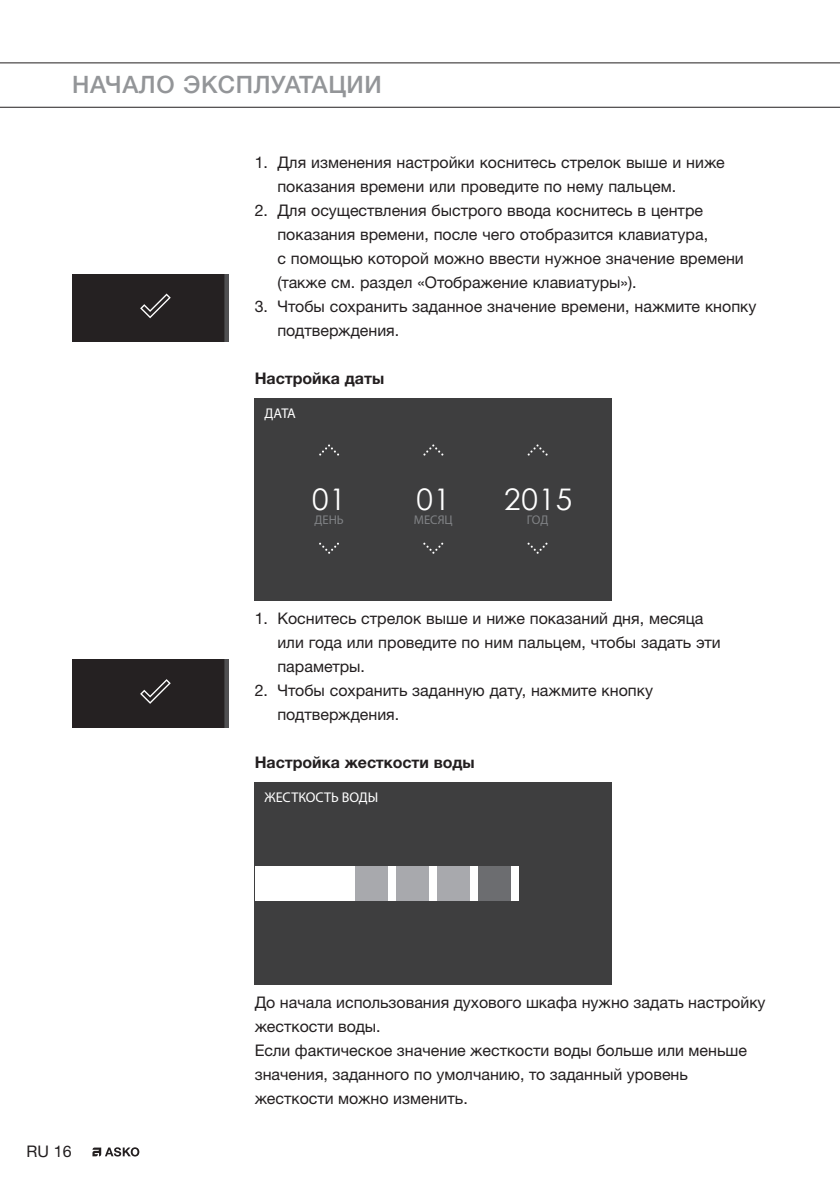
<style>
.page{position:relative;width:840px;height:1191px;background:#fff}
.page>*{position:absolute;margin:0;border:0;box-sizing:border-box;transform-origin:0 0}
.t1{font:29.8px "Century Gothic";letter-spacing:.025em;color:#fff}
.t2{font:500 24px "Helvetica Neue LTW1 G";letter-spacing:.025em;color:#939598}
.t3{font:16px/24px "Helvetica Neue LTW1 G";color:#231f20}
.t4{font:700 16px "Helvetica Neue LTW1 G";color:#231f20}
.t5{font:300 14.2px "Segoe UI";color:#fff}
.t6{font:300 12.6px "Segoe UI";color:#808285}
</style>
<div class="page">
<hr style="left:0;top:62px;width:839px;height:1px;background:#231f20">
<hr style="left:0;top:107px;width:839px;height:1px;background:#231f20">
<svg style="left:92px;top:1147px;width:47px;height:9px"></svg>
<div style="left:254px;top:398px;width:357px;height:202px;background:#3e3e3f"></div>
<svg style="left:319px;top:542px;width:20px;height:12px"></svg>
<svg style="left:319px;top:444px;width:20px;height:11px"></svg>
<svg style="left:423px;top:542px;width:20px;height:12px"></svg>
<svg style="left:423px;top:444px;width:20px;height:11px"></svg>
<svg style="left:527px;top:542px;width:20px;height:12px"></svg>
<svg style="left:527px;top:444px;width:20px;height:11px"></svg>
<div style="left:254px;top:782px;width:357px;height:202px;background:#3e3e3f"></div>
<div style="left:254px;top:866px;width:264px;height:34px;background:#fff"></div>
<div style="left:478px;top:866px;width:33px;height:34px;background:#6c6d70"></div>
<div style="left:437px;top:866px;width:33px;height:34px;background:#a8a9ad"></div>
<div style="left:396px;top:866px;width:33px;height:34px;background:#a8a9ad"></div>
<div style="left:355px;top:866px;width:33px;height:34px;background:#a8a9ad"></div>
<div style="left:72px;top:274px;width:156px;height:68px;background:#252122"></div>
<div style="left:72px;top:659px;width:156px;height:68px;background:#252122"></div>
<h2 class="t2" style="left:72px;top:70px;width:311px">НАЧАЛО ЭКСПЛУАТАЦИИ</h2>
<p class="t3" style="left:277px;top:150px;width:448px;text-indent:-23px">1. Для изменения настройки коснитесь стрелок выше и ниже показания времени или проведите по нему пальцем.</p>
<p class="t3" style="left:277px;top:198px;width:467px;text-indent:-23px">2. Для осуществления быстрого ввода коснитесь в центре показания времени, после чего отобразится клавиатура,<br>с помощью которой можно ввести нужное значение времени (также см. раздел «Отображение клавиатуры»).</p>
<p class="t3" style="left:277px;top:294px;width:480px;text-indent:-23px">3. Чтобы сохранить заданное значение времени, нажмите кнопку подтверждения.</p>
<p class="t4" style="left:254px;top:368px;width:131px">Настройка даты</p>
<p class="t5" style="left:264px;top:404px;width:33px">ДАТА</p>
<h1 class="t1" style="left:312px;top:478px;width:35px">01</h1>
<h1 class="t1" style="left:416px;top:478px;width:35px">01</h1>
<h1 class="t1" style="left:504px;top:478px;width:70px">2015</h1>
<p class="t6" style="left:314px;top:512px;width:31px">ДЕНЬ</p>
<p class="t6" style="left:413px;top:512px;width:41px">МЕСЯЦ</p>
<p class="t6" style="left:526px;top:512px;width:23px">ГОД</p>
<p class="t3" style="left:277px;top:606px;width:444px;text-indent:-23px">1. Коснитесь стрелок выше и ниже показаний дня, месяца или года или проведите по ним пальцем, чтобы задать эти параметры.</p>
<p class="t3" style="left:277px;top:678px;width:377px;text-indent:-23px">2. Чтобы сохранить заданную дату, нажмите кнопку подтверждения.</p>
<p class="t4" style="left:254px;top:752px;width:221px">Настройка жесткости воды</p>
<p class="t5" style="left:264px;top:788px;width:115px">ЖЕСТКОСТЬ ВОДЫ</p>
<p class="t3" style="left:27px;top:1139px;width:47px">RU 16</p>
<p class="t3" style="left:254px;top:990px;width:512px">До начала использования духового шкафа нужно задать настройку жесткости воды.<br>Если фактическое значение жесткости воды больше или меньше значения, заданного по умолчанию, то заданный уровень жесткости можно изменить.</p>
</div>
